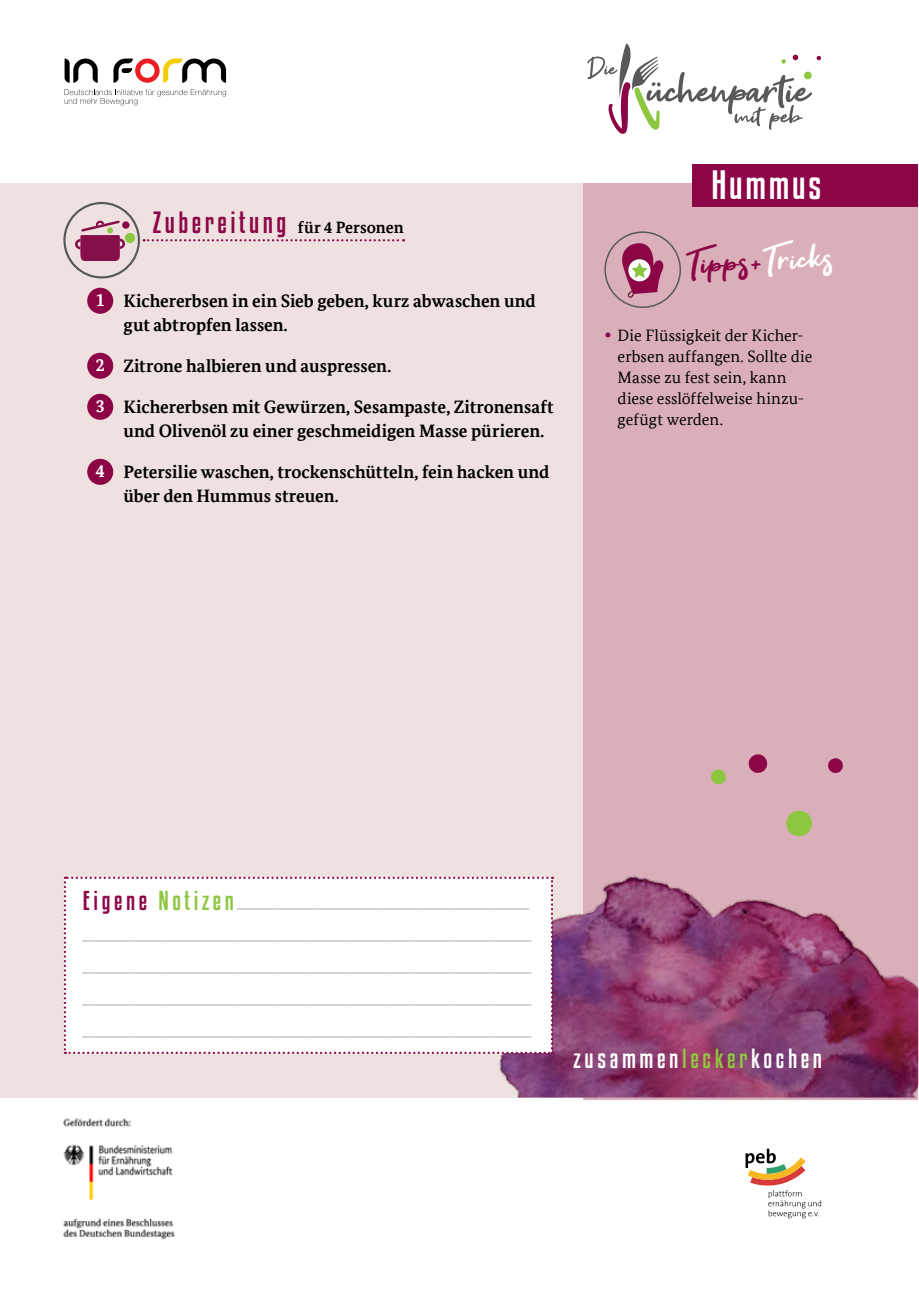
<style>
.page{position:relative;width:919px;height:1289px;background:#fff}
.page>*{position:absolute;margin:0;border:0;box-sizing:border-box;transform-origin:0 0}
.t1{font:46.5px "Get Show";color:#8c0647}
.t2{font:36px "Kenyan Coffee Rg";letter-spacing:.075em;color:#fff}
.t3{font:24.3px "Kenyan Coffee Rg";letter-spacing:.15em;color:#fff}
.t4{font:24px "Kenyan Coffee Rg";letter-spacing:.15em;color:#8dc63f}
.t5{font:19.5px "Minion Pro";color:#a7a9ac}
.t6{font:700 18px/24px "Bundes Serif Office";color:#000}
.t7{font:700 18px "Bundes Serif Office";color:#fff}
.t8{font:16.5px/21px "Bundes Serif Office";color:#000}
.t9{font:700 16.5px "Bundes Serif Office";color:#000}
.s1{font-family:"Kenyan Coffee Rg";font-weight:400;font-size:27px;color:#8c0647}
.s2{color:#fff}
.s3{font-style:italic;font-size:24px;color:#8c0647}
.s4{color:#8c0647}
.s5{color:#8dc63f}
</style>
<div class="page">
<div style="left:0;top:183px;width:906px;height:914px;background:#efe1e0"></div>
<div style="left:583px;top:183px;width:334px;height:916px;background:#daafb9"></div>
<img style="left:487px;top:816px;width:431px;height:281px">
<svg style="left:748px;top:754px;width:20px;height:19px"></svg>
<svg style="left:785px;top:810px;width:28px;height:27px"></svg>
<svg style="left:711px;top:769px;width:15px;height:16px"></svg>
<svg style="left:828px;top:758px;width:14px;height:15px"></svg>
<svg style="left:635px;top:816px;width:119px;height:44px"></svg>
<div style="left:604px;top:231px;width:77px;height:77px;border:2px solid #58595b;border-radius:50%"></div>
<svg style="left:622px;top:243px;width:44px;height:55px"></svg>
<div style="left:87px;top:288px;width:26px;height:26px;background:#8c0647;border-radius:50%"></div>
<div style="left:87px;top:353px;width:26px;height:26px;background:#8c0647;border-radius:50%"></div>
<div style="left:87px;top:394px;width:26px;height:26px;background:#8c0647;border-radius:50%"></div>
<div style="left:87px;top:459px;width:26px;height:26px;background:#8c0647;border-radius:50%"></div>
<div style="left:692px;top:164px;width:225px;height:43px;background:#8c0647"></div>
<svg style="left:113px;top:59px;width:113px;height:24px"></svg>
<svg style="left:65px;top:59px;width:33px;height:24px"></svg>
<svg style="left:64px;top:89px;width:162px;height:16px"></svg>
<svg style="left:587px;top:44px;width:234px;height:90px"></svg>
<div style="left:63px;top:202px;width:77px;height:76px;border:2px solid #58595b;border-radius:50%"></div>
<svg style="left:75px;top:220px;width:61px;height:41px"></svg>
<svg style="left:144px;top:239px;width:260px;height:2px"></svg>
<svg style="left:745px;top:1148px;width:76px;height:70px"></svg>
<div style="left:64px;top:876px;width:489px;height:177px;background:#fff"></div>
<img style="left:63px;top:1118px;width:112px;height:122px">
<p class="t9" style="left:153px;top:217px;width:252px"><span class="s1">Zubereitung</span> für 4 Personen</p>
<p class="t7" style="left:96px;top:289px;width:10px">1</p>
<p class="t6" style="left:123px;top:288px;width:414px">Kichererbsen in ein Sieb geben, kurz abwaschen und gut abtropfen lassen.</p>
<p class="t7" style="left:96px;top:354px;width:10px">2</p>
<p class="t6" style="left:123px;top:353px;width:269px">Zitrone halbieren und auspressen.</p>
<p class="t7" style="left:96px;top:395px;width:10px">3</p>
<p class="t6" style="left:123px;top:394px;width:432px">Kichererbsen mit Gewürzen, Sesampaste, Zitronensaft und Olivenöl zu einer geschmeidigen Masse pürieren.</p>
<p class="t7" style="left:96px;top:460px;width:10px">4</p>
<p class="t6" style="left:123px;top:459px;width:427px">Petersilie waschen, trockenschütteln, fein hacken und über den Hummus streuen.</p>
<p class="t2" style="left:711px;top:160px;width:111px">Hummus</p>
<p class="t1" style="left:685px;top:238px;width:148px;rotate:-3deg">Tipps+<span class="s2">Tricks</span></p>
<p class="t8" style="left:617px;top:325px;width:196px;text-indent:-13px"><span class="s3">•</span> Die Flüssigkeit der Kicher&shy;erbsen auffangen. Sollte die<br>Masse zu fest sein, kann diese esslöffelweise hinzu&shy;gefügt werden.</p>
<p class="t4" style="left:83px;top:884px;width:152px"><span class="s4">Eigene</span> Notizen</p>
<p class="t5" style="left:237px;top:888px;width:294px">______________________________</p>
<p class="t5" style="left:83px;top:919px;width:450px">______________________________________________</p>
<p class="t5" style="left:83px;top:951px;width:450px">______________________________________________</p>
<p class="t5" style="left:83px;top:983px;width:450px">______________________________________________</p>
<p class="t5" style="left:83px;top:1015px;width:450px">______________________________________________</p>
<p class="t3" style="left:573px;top:1042px;width:250px">zusammen<span class="s5">lecker</span>kochen</p>
</div>
